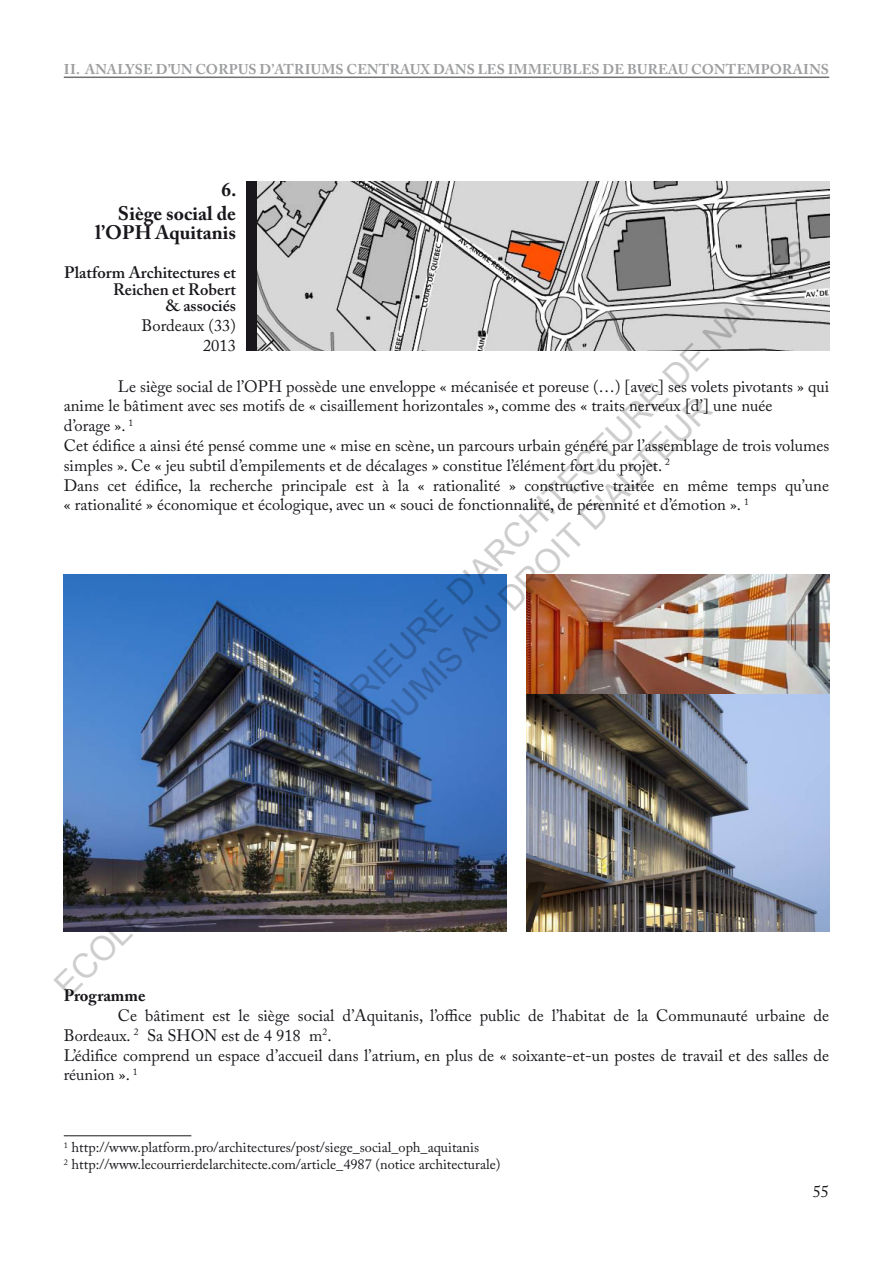
<style>
.page{position:relative;width:893px;height:1263px;background:#fff}
.page>*{position:absolute;margin:0;border:0;box-sizing:border-box;transform-origin:0 0}
.t1{font:33.9px/40.7px "Arial";color:rgb(0 0 0/.2);text-align:center}
.t2{font:700 19.5px/19.5px "Adobe Caslon Pro";color:#1a171c;text-align:right}
.t3{font:16.5px/19.8px "Adobe Caslon Pro";color:#1a171c}
.t4{font:600 16.5px/16.5px "Adobe Caslon Pro";color:#1a171c;text-align:right}
.t5{font:700 16.5px "Adobe Caslon Pro";color:#1a171c}
.t6{font:14.25px "Adobe Caslon Pro";color:#1a171c}
.t7{font:700 14.1px "Adobe Caslon Pro";letter-spacing:.015em;color:#9d9ea0}
</style>
<div class="page">
<img style="left:64px;top:574px;width:442px;height:357px">
<img style="left:526px;top:574px;width:303px;height:357px">
<hr style="left:64px;top:77px;width:765px;height:1px;background:#707173">
<hr style="left:64px;top:1135px;width:127px;height:1px;background:#1a171c">
<img style="left:257px;top:182px;width:572px;height:169px">
<div style="left:247px;top:182px;width:10px;height:169px;background:#1a171c"></div>
<p class="t7" style="left:64px;top:61px;width:767px">II. ANALYSE D’UN CORPUS D’ATRIUMS CENTRAUX DANS LES IMMEUBLES DE BUREAU CONTEMPORAINS</p>
<p class="t2" style="left:221px;top:180px;width:17px">6.</p>
<p class="t2" style="left:95px;top:203px;width:142px">Siège social de l’OPH Aquitanis</p>
<p class="t4" style="left:64px;top:264px;width:173px">Platform Architectures et<br>Reichen et Robert</p>
<p class="t4" style="left:165px;top:297px;width:72px">&amp; associés</p>
<p class="t3" style="left:142px;top:315px;width:96px">Bordeaux (33)</p>
<p class="t3" style="left:203px;top:335px;width:34px">2013</p>
<h1 class="t1" style="left:46px;top:977px;width:1056px;rotate:-45deg">ECOLE NATIONALE SUPERIEURE D'ARCHITECTURE DE NANTES<br>DOCUMENT SOUMIS AU DROIT D'AUTEUR</h1>
<p class="t3" style="left:64px;top:376px;width:767px;text-indent:54px">Le siège social de l’OPH possède une enveloppe « mécanisée et poreuse (…) [avec] ses volets pivotants » qui anime le bâtiment avec ses motifs de « cisaillement horizontales », comme des « traits nerveux [d’] une nuée</p>
<p class="t3" style="left:64px;top:416px;width:71px">d’orage ». <sup>1</sup></p>
<p class="t3" style="left:64px;top:435px;width:767px">Cet édifice a ainsi été pensé comme une « mise en scène, un parcours urbain généré par l’assemblage de trois volumes simples ». Ce « jeu subtil d’empilements et de décalages » constitue l’élément fort du projet. <sup>2</sup></p>
<p class="t3" style="left:64px;top:475px;width:767px">Dans cet édifice, la recherche principale est à la « rationalité » constructive traitée en même temps qu’une</p>
<p class="t3" style="left:64px;top:495px;width:687px">« rationalité » économique et écologique, avec un « souci de fonctionnalité, de pérennité et d’émotion ». <sup>1</sup></p>
<p class="t5" style="left:64px;top:986px;width:83px">Programme</p>
<p class="t3" style="left:118px;top:1005px;width:713px">Ce bâtiment est le siège social d’Aquitanis, l’office public de l’habitat de la Communauté urbaine de</p>
<p class="t3" style="left:64px;top:1025px;width:269px">Bordeaux. <sup>2</sup> Sa SHON est de 4 918 m<sup>2</sup>.</p>
<p class="t3" style="left:64px;top:1045px;width:767px">L’édifice comprend un espace d’accueil dans l’atrium, en plus de « soixante-et-un postes de travail et des salles de réunion ». <sup>1</sup></p>
<p class="t6" style="left:64px;top:1139px;width:417px"><sup>1</sup> http://www.platform.pro/architectures/post/siege_social_oph_aquitanis</p>
<p class="t6" style="left:64px;top:1156px;width:438px"><sup>2</sup> http://www.lecourrierdelarchitecte.com/article_4987 (notice architecturale)</p>
<p class="t3" style="left:813px;top:1182px;width:18px">55</p>
</div>
